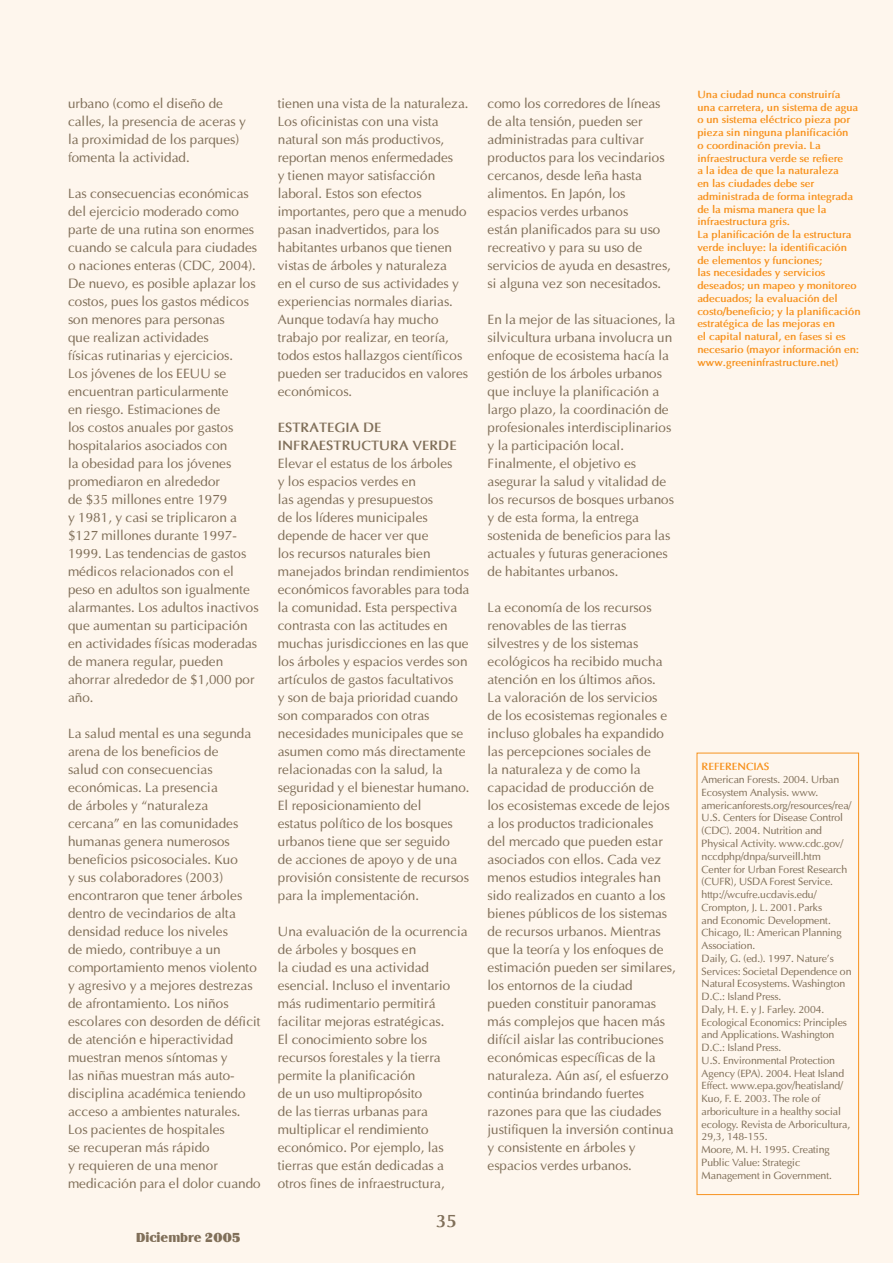
<style>
.page{position:relative;width:893px;height:1263px;background:#fef6ed}
.page>*{position:absolute;margin:0;border:0;box-sizing:border-box;transform-origin:0 0}
.t1{font:18px "Myriad Pro";color:#806f59}
.t2{font:13.5px/18px "Optima";color:#806f59}
.t3{font:700 13.5px "Optima";color:#806f59}
.t4{font:13.5px "Binner D";color:#806f59}
.t5{font:10.5px/12.8px "Optima";letter-spacing:-.01em;color:#806f59}
.t6{font:700 10.5px/12.8px "Optima";letter-spacing:-.01em;color:#f7921e}
</style>
<div class="page">
<div style="left:697px;top:753px;width:162px;height:442px;border:1px solid #f79320"></div>
<p class="t2" style="left:68px;top:94px;width:179px">urbano (como el diseño de calles, la presencia de aceras y la proximidad de los parques) fomenta la actividad.</p>
<p class="t2" style="left:68px;top:184px;width:191px">Las consecuencias económicas del ejercicio moderado como parte de una rutina son enormes cuando se calcula para ciudades o naciones enteras (CDC</p>
<p class="t2" style="left:68px;top:256px;width:192px;text-indent:143px">, 2004).<br>De nuevo, es posible aplazar los costos, pues los gastos médicos son menores para personas<br>que realizan actividades<br>físicas rutinarias y ejercicios.<br>Los jóvenes de los EEUU se encuentran particularmente<br>en riesgo. Estimaciones de<br>los costos anuales por gastos hospitalarios asociados con<br>la obesidad para los jóvenes promediaron en alrededor<br>de $35 millones entre 1979<br>y 1981, y casi se triplicaron a $127 millones durante 1997-<br>1999. Las tendencias de gastos médicos relacionados con el peso en adultos son igualmente alarmantes. Los adultos inactivos que aumentan su participación en actividades físicas moderadas de manera regular, pueden ahorrar alrededor de $1,000 por año.</p>
<p class="t2" style="left:68px;top:724px;width:194px">La salud mental es una segunda arena de los beneficios de<br>salud con consecuencias económicas. La presencia<br>de árboles y “naturaleza cercana” en las comunidades humanas genera numerosos beneficios psicosociales. Kuo<br>y sus colaboradores (2003) encontraron que tener árboles dentro de vecindarios de alta densidad reduce los niveles<br>de miedo, contribuye a un comportamiento menos violento y agresivo y a mejores destrezas de afrontamiento. Los niños escolares con desorden de déficit de atención e hiperactividad muestran menos síntomas y<br>las niñas muestran más auto&shy;disciplina académica teniendo acceso a ambientes naturales.<br>Los pacientes de hospitales<br>se recuperan más rápido<br>y requieren de una menor medicación para el dolor cuando</p>
<p class="t4" style="left:136px;top:1230px;width:106px">Diciembre 2005</p>
<p class="t2" style="left:278px;top:94px;width:192px">tienen una vista de la naturaleza.<br>Los oficinistas con una vista natural son más productivos, reportan menos enfermedades<br>y tienen mayor satisfacción laboral. Estos son efectos importantes, pero que a menudo pasan inadvertidos, para los habitantes urbanos que tienen vistas de árboles y naturaleza<br>en el curso de sus actividades y experiencias normales diarias.<br>Aunque todavía hay mucho trabajo por realizar, en teoría, todos estos hallazgos científicos pueden ser traducidos en valores económicos.</p>
<p class="t3" style="left:278px;top:419px;width:41px">EST RATE</p>
<p class="t3" style="left:334px;top:419px;width:38px">GIA DE</p>
<p class="t3" style="left:278px;top:437px;width:41px">IN FRAEST</p>
<p class="t3" style="left:342px;top:437px;width:106px">RUCTU RA VERDE</p>
<p class="t2" style="left:278px;top:454px;width:193px">Elevar el estatus de los árboles<br>y los espacios verdes en<br>las agendas y presupuestos<br>de los líderes municipales depende de hacer ver que<br>los recursos naturales bien manejados brindan rendimientos económicos favorables para toda la comunidad. Esta perspectiva contrasta con las actitudes en muchas jurisdicciones en las que los árboles y espacios verdes son artículos de gastos facultativos<br>y son de baja prioridad cuando son comparados con otras necesidades municipales que se asumen como más directamente relacionadas con la salud, la seguridad y el bienestar humano.<br>El reposicionamiento del<br>estatus político de los bosques urbanos tiene que ser seguido<br>de acciones de apoyo y de una provisión consistente de recursos para la implementación.</p>
<p class="t2" style="left:278px;top:922px;width:191px">Una evaluación de la ocurrencia de árboles y bosques en<br>la ciudad es una actividad esencial. I ncluso el inventario más rudimentario permitirá facilitar mejoras estratégicas.<br>El conocimiento sobre los recursos forestales y la tierra permite la planificación<br>de un uso multipropósito<br>de las tierras urbanas para multiplicar el rendimiento económico. Por ejemplo, las tierras que están dedicadas a otros fines de infraestructura,</p>
<h1 class="t1" style="left:437px;top:1209px;width:20px">35</h1>
<p class="t2" style="left:488px;top:94px;width:185px">como los corredores de líneas de alta tensión, pueden ser administradas para cultivar productos para los vecindarios cercanos, desde leña hasta alimentos. En Japón, los espacios verdes urbanos<br>están planificados para su uso recreativo y para su uso de servicios de ayuda en desastres, si alguna vez son necesitados.</p>
<p class="t2" style="left:488px;top:310px;width:189px">En la mejor de las situaciones, la silvicultura urbana involucra un enfoque de ecosistema hacía la gestión de los árboles urbanos que incluye la planificación a largo plazo, la coordinación de profesionales interdisciplinarios y la participación local.<br>Finalmente, el objetivo es asegurar la salud y vitalidad de los recursos de bosques urbanos y de esta forma, la entrega sostenida de beneficios para las actuales y futuras generaciones de habitantes urbanos.</p>
<p class="t2" style="left:488px;top:598px;width:190px">La economía de los recursos renovables de las tierras silvestres y de los sistemas ecológicos ha recibido mucha atención en los últimos años.<br>La valoración de los servicios<br>de los ecosistemas regionales e incluso globales ha expandido las percepciones sociales de<br>la naturaleza y de como la capacidad de producción de<br>los ecosistemas excede de lejos a los productos tradicionales<br>del mercado que pueden estar asociados con ellos. Cada vez menos estudios integrales han sido realizados en cuanto a los bienes públicos de los sistemas de recursos urbanos. Mientras que la teoría y los enfoques de estimación pueden ser similares, los entornos de la ciudad pueden constituir panoramas más complejos que hacen más difícil aislar las contribuciones económicas específicas de la naturaleza. Aún así, el esfuerzo continúa brindando fuertes razones para que las ciudades justifiquen la inversión continua y consistente en árboles y espacios verdes urbanos.</p>
<p class="t6" style="left:697px;top:88px;width:165px">U na ciudad nunca construiría una carretera, un sistema de agua o un sistema eléctrico pieza por pieza sin ninguna planificación<br>o coordinación previa. La infraestructura verde se refiere<br>a la idea de que la naturaleza<br>en las ciudades debe ser administrada de forma integrada de la misma manera que la infraestructura gris.<br>La planificación de la estructura verde incluye: la identificación de elementos y funciones;<br>las necesidades y servicios deseados; un mapeo y monitoreo adecuados; la evaluación del costo/beneficio; y la planificación estratégica de las mejoras en<br>el capital natural, en fases si es necesario (mayor información en: www.greeninfrastructure.net)</p>
<p class="t6" style="left:702px;top:760px;width:58px">REFERENCIAS</p>
<p class="t5" style="left:702px;top:773px;width:151px">American Forests. 2004. Urban<br>Ecosystem Analysis. www. americanforests.org/resources/rea/<br>U.S. Centers for Disease Control (CDC</p>
<p class="t5" style="left:702px;top:824px;width:151px;text-indent:25px">). 2004. N utrition and<br>Physical Activity. www.cdc.gov/ nccdphp/dnpa/surveill.htm<br>Center for Urban Forest Research (CUFR), USDA Forest Service. http://wcufre.ucdavis.edu/<br>Crompton, J. L. 2001. Parks<br>and Economic Development.<br>Chicago, I L: American Planning<br>Association.<br>Daily, G. (ed.). 1997. N ature’s<br>Services: Societal Dependence on<br>N atural Ecosystems. Washington<br>D.C.: Island Press.<br>Daly, H. E. y J. Farley. 2004.<br>Ecological Economics: Principles and Applications. Washington<br>D.C.: Island Press.<br>U.S. Environmental Protection<br>Agency (EPA). 2004. Heat Island<br>Effect. www.epa.gov/heatisland/<br>Kuo, F. E. 2003. The role of arboriculture in a healthy social ecology. Revista de Arboricultura,<br>29,3, 148-155.<br>Moore, M. H. 1995. Creating<br>Public Value: Strategic<br>Management in Government.</p>
</div>
